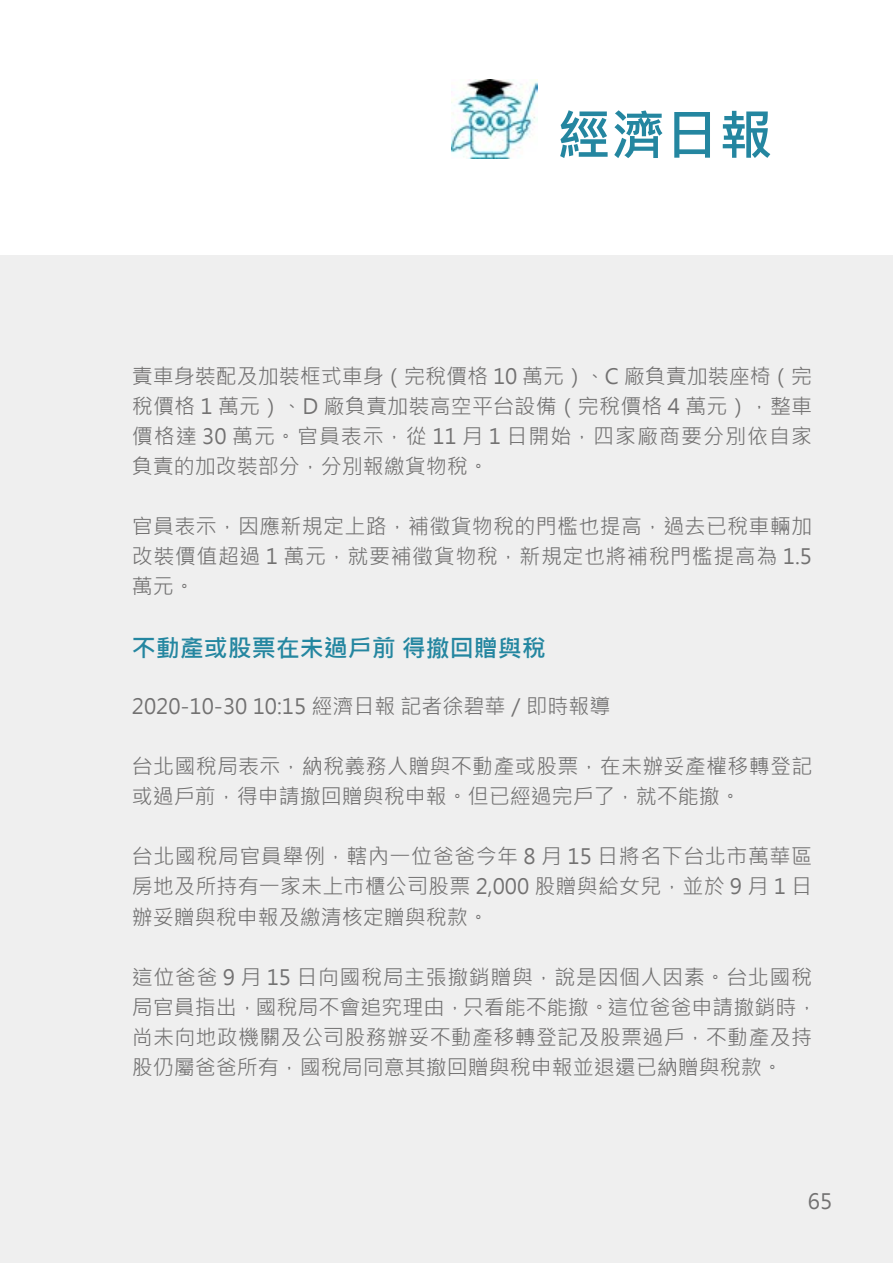
<style>
.page{position:relative;width:893px;height:1263px;background:#fff}
.page>*{position:absolute;margin:0;border:0;box-sizing:border-box;transform-origin:0 0}
.t1{font:700 54px "Microsoft Jheng Hei";color:#2486a0}
.t2{font:700 24px "Microsoft Jheng Hei";color:#2486a0}
.t3{font:21px/30px "Microsoft Jheng Hei";letter-spacing:.01em;color:#727171;text-align:justify}
</style>
<div class="page">
<div style="left:0;top:256px;width:893px;height:1007px;background:#efefef"></div>
<img style="left:451px;top:79px;width:87px;height:79px">
<h1 class="t1" style="left:557px;top:101px;width:217px">經濟日報</h1>
<p class="t3" style="left:132px;top:362px;width:682px">責車身裝配及加裝框式車身（完稅價格 10 萬元）、C 廠負責加裝座椅（完稅價格 1 萬元）、D 廠負責加裝高空平台設備（完稅價格 4 萬元），整車價格達 30 萬元。官員表示，從 11 月 1 日開始，四家廠商要分別依自家負責的加改裝部分，分別報繳貨物稅。</p>
<p class="t3" style="left:132px;top:512px;width:682px">官員表示，因應新規定上路，補徵貨物稅的門檻也提高，過去已稅車輛加改裝價值超過 1 萬元，就要補徵貨物稅，新規定也將補稅門檻提高為 1.5萬元。</p>
<p class="t2" style="left:132px;top:633px;width:415px">不動產或股票在未過戶前 得撤回贈與稅</p>
<p class="t3" style="left:132px;top:692px;width:480px">2020-10-30 10:15 經濟日報 記者徐碧華／即時報導</p>
<p class="t3" style="left:132px;top:752px;width:682px">台北國稅局表示，納稅義務人贈與不動產或股票，在未辦妥產權移轉登記或過戶前，得申請撤回贈與稅申報。但已經過完戶了，就不能撤。</p>
<p class="t3" style="left:132px;top:842px;width:682px">台北國稅局官員舉例，轄內一位爸爸今年 8 月 15 日將名下台北市萬華區房地及所持有一家未上市櫃公司股票 2,000 股贈與給女兒，並於 9 月 1 日辦妥贈與稅申報及繳清核定贈與稅款。</p>
<p class="t3" style="left:132px;top:962px;width:687px;text-align:left">這位爸爸 9 月 15 日向國稅局主張撤銷贈與，說是因個人因素。台北國稅局官員指出，國稅局不會追究理由，只看能不能撤。這位爸爸申請撤銷時，尚未向地政機關及公司股務辦妥不動產移轉登記及股票過戶，不動產及持股仍屬爸爸所有，國稅局同意其撤回贈與稅申報並退還已納贈與稅款。</p>
<p class="t3" style="left:808px;top:1187px;width:26px">65</p>
</div>
